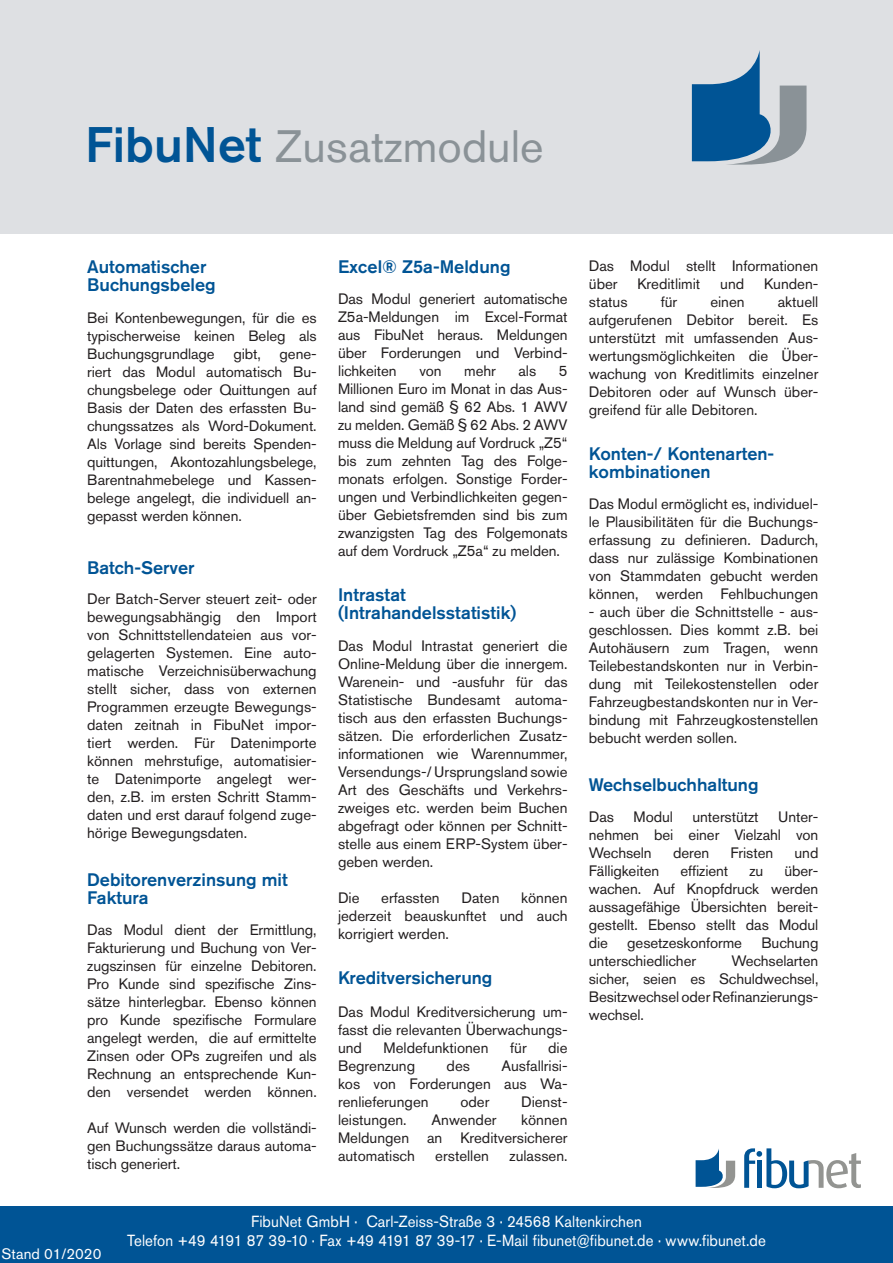
<style>
.page{position:relative;width:893px;height:1263px;background:#fff}
.page>*{position:absolute;margin:0;border:0;box-sizing:border-box;transform-origin:0 0}
.head_light{font:45px "Akzidenz Grotesk BE";color:#8a9297}
.t1{font:500 18px/18px "Akzidenz Grotesk BE";color:#005495}
.t2{font:16.05px/19.2px "Akzidenz Grotesk BE";letter-spacing:.005em;color:#fff;text-align:center;scale:.94 1}
.t3{font:15px/18px "Akzidenz Grotesk BE";color:#231f20;text-align:justify}
.t4{font:15px "Akzidenz Grotesk BE";color:#fff}
.t5{font:14.85px/18px "Akzidenz Grotesk BE";letter-spacing:-.005em;color:#231f20}
.s1{font-weight:500;font-size:49.5px;color:#005495}
</style>
<div class="page">
<div style="left:0;top:1206px;width:893px;height:57px;background:#005495"></div>
<svg style="left:744px;top:1148px;width:117px;height:40px"></svg>
<svg style="left:696px;top:1149px;width:39px;height:39px"></svg>
<div style="left:0;top:0;width:893px;height:234px;background:#dee0e3"></div>
<svg style="left:692px;top:50px;width:114px;height:115px"></svg>
<p class="head_light" style="left:85px;top:120px;width:460px"><span class="s1">FibuNet</span> Zusatzmodule</p>
<p class="t1" style="left:87px;top:257px;width:121px">Automatischer</p>
<p class="t1" style="left:87px;top:275px;width:130px">Buchungsbeleg</p>
<p class="t3" style="left:87px;top:309px;width:231px">Bei Kontenbewegungen, für die es</p>
<p class="t5" style="left:87px;top:327px;width:231px">typischerweise keinen Beleg als<br>Buchungsgrundlage</p>
<p class="t5" style="left:233px;top:345px;width:29px">gibt,</p>
<p class="t5" style="left:87px;top:345px;width:231px;text-align:justify;text-indent:192px">gene&shy;riert das Modul automatisch Bu&shy;chungsbelege oder Quittungen auf Basis der Daten des erfassten Bu&shy;chungssatzes als Word-Dokument.<br>Als Vorlage sind bereits Spenden&shy;quittungen, Akontozahlungsbelege, Barentnahmebelege und Kassen&shy;belege angelegt, die individuell an&shy;gepasst werden können.</p>
<p class="t1" style="left:87px;top:558px;width:109px">Batch-Server</p>
<p class="t3" style="left:87px;top:590px;width:231px">Der Batch-Server steuert zeit- oder bewegungsabhängig den Import von Schnittstellendateien aus vor&shy;gelagerten Systemen. Eine auto&shy;matische Verzeichnisüberwachung stellt sicher, dass von externen Programmen erzeugte Bewegungs&shy;daten zeitnah in FibuNet impor&shy;tiert werden. Für Datenimporte können mehrstufige, automatisier&shy;te Datenimporte angelegt wer&shy;den, z.B. im ersten Schritt Stamm&shy;daten und erst darauf folgend zuge&shy;hörige Bewegungsdaten.</p>
<p class="t1" style="left:87px;top:871px;width:202px">Debitorenverzinsung mit<br>Faktura</p>
<p class="t3" style="left:87px;top:921px;width:231px">Das Modul dient der Ermittlung, Fakturierung und Buchung von Ver&shy;zugszinsen für einzelne Debitoren.<br>Pro Kunde sind spezifische Zins&shy;sätze hinterlegbar. Ebenso können pro Kunde spezifische Formulare angelegt werden, die auf ermittelte Zinsen oder OPs zugreifen und als Rechnung an entsprechende Kun&shy;den versendet werden können.</p>
<p class="t3" style="left:87px;top:1119px;width:231px">Auf Wunsch werden die vollständi&shy;gen Buchungssätze daraus automa&shy;tisch generiert.</p>
<p class="t1" style="left:338px;top:257px;width:174px">Excel® Z5a-Meldung</p>
<p class="t3" style="left:338px;top:289px;width:231px">Das Modul generiert automatische Z5a-Meldungen im Excel-Format aus FibuNet heraus. Meldungen über Forderungen und Verbind&shy;lichkeiten</p>
<p class="t3" style="left:419px;top:361px;width:24px">von</p>
<p class="t3" style="left:464px;top:361px;width:33px">mehr</p>
<p class="t3" style="left:519px;top:361px;width:19px">als</p>
<p class="t3" style="left:338px;top:361px;width:231px;text-indent:221px">5<br>Millionen Euro im Monat in das Aus&shy;land sind gemäß § 62 Abs. 1 AWV zu melden. Gemäß § 62 Abs. 2 AWV muss die Meldung auf Vordruck „Z5“ bis zum zehnten Tag des Folge&shy;monats erfolgen. Sonstige Forder&shy;ungen und Verbindlichkeiten gegen&shy;über Gebietsfremden sind bis zum zwanzigsten Tag des Folgemonats auf dem Vordruck „Z5a“ zu melden.</p>
<p class="t1" style="left:338px;top:585px;width:69px">Intrastat</p>
<p class="t1" style="left:338px;top:603px;width:180px">(Intrahandelsstatistik)</p>
<p class="t3" style="left:338px;top:637px;width:231px">Das Modul Intrastat generiert die Online-Meldung über die innergem.<br>Warenein- und -ausfuhr für das Statistische Bundesamt automa&shy;tisch aus den erfassten Buchungs&shy;sätzen. Die erforderlichen Zusatz&shy;informationen wie Warennummer, Versendungs-/ Ursprungsland sowie Art des Geschäfts und Verkehrs&shy;zweiges etc. werden beim Buchen abgefragt oder können per Schnitt&shy;stelle aus einem ERP-System über&shy;geben werden.</p>
<p class="t3" style="left:338px;top:889px;width:23px">Die</p>
<p class="t3" style="left:381px;top:889px;width:60px">erfassten</p>
<p class="t3" style="left:461px;top:889px;width:40px">Daten</p>
<p class="t3" style="left:338px;top:889px;width:231px;text-indent:183px">können jederzeit beauskunftet und auch korrigiert werden.</p>
<p class="t1" style="left:338px;top:968px;width:156px">Kreditversicherung</p>
<p class="t3" style="left:338px;top:1002px;width:231px">Das Modul Kreditversicherung um&shy;fasst die relevanten Überwachungs&shy;und</p>
<p class="t3" style="left:384px;top:1038px;width:107px">Meldefunktionen</p>
<p class="t3" style="left:510px;top:1038px;width:18px">für</p>
<p class="t3" style="left:548px;top:1038px;width:21px">die</p>
<p class="t3" style="left:338px;top:1056px;width:79px">Begrenzung</p>
<p class="t3" style="left:447px;top:1056px;width:25px">des</p>
<p class="t3" style="left:338px;top:1056px;width:231px;text-indent:163px">Ausfallrisi&shy;kos von Forderungen aus Wa&shy;renlieferungen</p>
<p class="t3" style="left:460px;top:1092px;width:31px">oder</p>
<p class="t3" style="left:521px;top:1092px;width:48px">Dienst-</p>
<p class="t3" style="left:338px;top:1110px;width:231px;text-indent:183px">können Meldungen an Kreditversicherer automatisch</p>
<p class="t3" style="left:338px;top:1110px;width:70px">leistungen.</p>
<p class="t3" style="left:431px;top:1110px;width:67px">Anwender</p>
<p class="t3" style="left:435px;top:1146px;width:55px">erstellen</p>
<p class="t3" style="left:509px;top:1146px;width:60px">zulassen.</p>
<p class="t3" style="left:589px;top:256px;width:231px">Das Modul stellt Informationen über</p>
<p class="t3" style="left:637px;top:274px;width:64px">Kreditlimit</p>
<p class="t3" style="left:720px;top:274px;width:26px">und</p>
<p class="t3" style="left:764px;top:274px;width:56px">Kunden-</p>
<p class="t3" style="left:589px;top:292px;width:231px;text-indent:189px">aktuell aufgerufenen Debitor bereit. Es unterstützt mit umfassenden Aus&shy;wertungsmöglichkeiten die Über&shy;wachung von Kreditlimits einzelner Debitoren oder auf Wunsch über&shy;greifend für alle Debitoren.</p>
<p class="t1" style="left:589px;top:444px;width:187px">Konten-/ Kontenarten&shy;kombinationen</p>
<p class="t3" style="left:589px;top:494px;width:231px">Das Modul ermöglicht es, individuel&shy;le Plausibilitäten für die Buchungs&shy;erfassung zu definieren. Dadurch, dass nur zulässige Kombinationen von Stammdaten gebucht werden können, werden Fehlbuchungen</p>
<p class="t3" style="left:589px;top:602px;width:231px">- auch über die Schnittstelle - aus&shy;geschlossen. Dies kommt z.B. bei Autohäusern zum Tragen, wenn Teilebestandskonten nur in Verbin&shy;dung mit Teilekostenstellen oder Fahrzeugbestandskonten nur in Ver&shy;bindung mit Fahrzeugkostenstellen bebucht werden sollen.</p>
<p class="t1" style="left:589px;top:775px;width:171px">Wechselbuchhaltung</p>
<p class="t3" style="left:589px;top:807px;width:27px">Das</p>
<p class="t3" style="left:634px;top:807px;width:41px">Modul</p>
<p class="t3" style="left:692px;top:807px;width:68px">unterstützt</p>
<p class="t3" style="left:589px;top:292px;width:40px">status</p>
<p class="t3" style="left:661px;top:292px;width:18px">für</p>
<p class="t3" style="left:710px;top:292px;width:36px">einen</p>
<p class="t3" style="left:589px;top:807px;width:231px;text-indent:189px">Unter&shy;nehmen bei einer Vielzahl von Wechseln</p>
<p class="t3" style="left:673px;top:843px;width:38px">deren</p>
<p class="t3" style="left:731px;top:843px;width:44px">Fristen</p>
<p class="t3" style="left:794px;top:843px;width:25px">und</p>
<p class="t3" style="left:589px;top:861px;width:231px;text-indent:196px">über&shy;wachen. Auf Knopfdruck werden aussagefähige Übersichten bereit&shy;gestellt. Ebenso stellt das Modul die</p>
<p class="t3" style="left:589px;top:861px;width:72px">Fälligkeiten</p>
<p class="t3" style="left:680px;top:861px;width:49px">effizient</p>
<p class="t3" style="left:749px;top:861px;width:15px">zu</p>
<p class="t3" style="left:627px;top:933px;width:116px">gesetzeskonforme</p>
<p class="t3" style="left:761px;top:933px;width:59px">Buchung</p>
<p class="t3" style="left:589px;top:951px;width:109px">unterschiedlicher</p>
<p class="t3" style="left:589px;top:951px;width:231px;text-indent:143px">Wechselarten sicher, seien es Schuldwechsel, Besitzwechsel oder Refinanzierungs&shy;wechsel.</p>
<p class="t4" style="left:2px;top:1244px;width:101px">Stand 01/2020</p>
<p class="t2" style="left:127px;top:1212px;width:681px">FibuNet GmbH · Carl-Zeiss-Straße 3 · 24568 Kaltenkirchen<br>Telefon +49 4191 87 39-10 · Fax +49 4191 87 39-17 · E-Mail fibunet@fibunet.de · www.fibunet.de</p>
</div>
